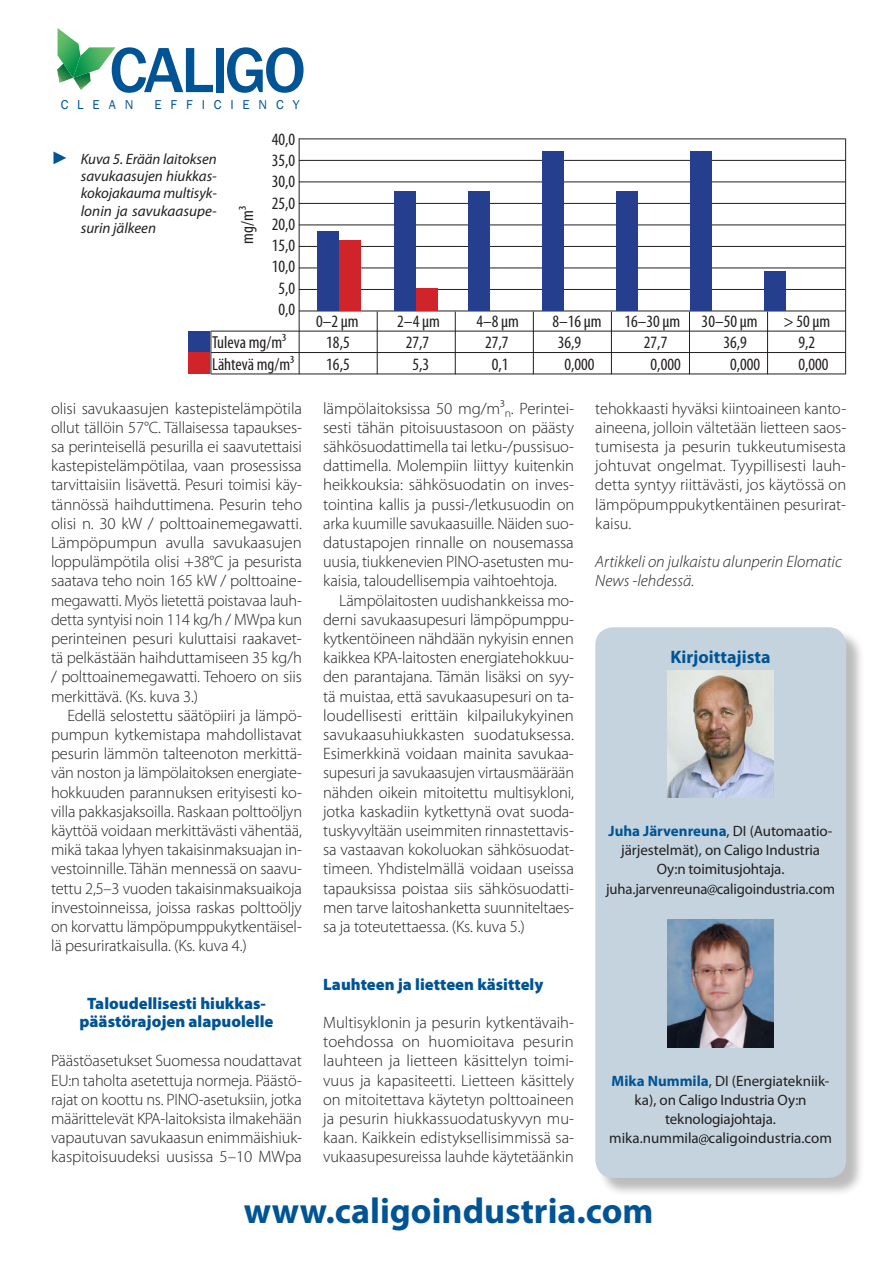
<style>
.page{position:relative;width:893px;height:1263px;background:#fff}
.page>*{position:absolute;margin:0;border:0;box-sizing:border-box;transform-origin:0 0}
.t1{font:500 66.15px "Franklin Gothic";letter-spacing:-.05em;color:#005495}
.t2{font:700 36px "Myriad Pro";color:#005495}
.t3{font:700 18px "Myriad Pro";color:#005495}
.t4{font:condensed 17.4px/21.3px "Myriad Pro";color:#231f20}
.t5{font:300 16.5px/19.2px "Myriad Pro";letter-spacing:-.01em;color:#231f20;text-align:justify}
.t6{font:900 16.5px/18px "Myriad Pro";color:#005495;text-align:center}
.t7{font:italic 300 16.5px/19.2px "Myriad Pro";color:#231f20}
.t8{font:15px/19.2px "Myriad Pro";letter-spacing:-.01em;color:#231f20;text-align:center}
.t9{font:italic 15px/17.2px "Myriad Pro";color:#231f20;text-align:justify}
.t10{font:13.2px "Franklin Gothic";letter-spacing:.67em;color:#005495}
.s1{font-family:"Arial";font-weight:900;font-style:normal;font-size:18px;color:#005495}
.s2{font-weight:700;color:#005495}
</style>
<div class="page">
<svg style="left:57px;top:28px;width:58px;height:62px"></svg>
<div style="left:598px;top:629px;width:267px;height:567px;background:#231f20;opacity:.3"></div>
<div style="left:595px;top:627px;width:251px;height:551px;background:#c4d3dd;border-radius:18px"></div>
<img style="left:667px;top:670px;width:107px;height:127px">
<svg style="left:707px;top:885px;width:10px;height:10px"></svg>
<img style="left:667px;top:920px;width:107px;height:127px">
<svg style="left:699px;top:1134px;width:10px;height:11px"></svg>
<hr style="left:845px;top:139px;width:1px;height:235px;background:#231f20">
<hr style="left:299px;top:138px;width:546px;height:1px;background:#231f20">
<hr style="left:299px;top:160px;width:546px;height:1px;background:#231f20">
<hr style="left:299px;top:181px;width:546px;height:1px;background:#231f20">
<hr style="left:299px;top:203px;width:546px;height:1px;background:#231f20">
<hr style="left:299px;top:224px;width:546px;height:1px;background:#231f20">
<hr style="left:299px;top:246px;width:546px;height:1px;background:#231f20">
<hr style="left:299px;top:267px;width:546px;height:1px;background:#231f20">
<hr style="left:299px;top:289px;width:546px;height:1px;background:#231f20">
<hr style="left:299px;top:310px;width:546px;height:1px;background:#231f20">
<hr style="left:211px;top:331px;width:634px;height:1px;background:#231f20">
<hr style="left:211px;top:352px;width:634px;height:1px;background:#231f20">
<hr style="left:211px;top:373px;width:634px;height:1px;background:#231f20">
<hr style="left:299px;top:139px;width:1px;height:235px;background:#231f20">
<hr style="left:210px;top:331px;width:1px;height:43px;background:#231f20">
<hr style="left:377px;top:312px;width:1px;height:62px;background:#231f20">
<hr style="left:455px;top:312px;width:1px;height:62px;background:#231f20">
<hr style="left:533px;top:312px;width:1px;height:62px;background:#231f20">
<hr style="left:611px;top:312px;width:1px;height:62px;background:#231f20">
<hr style="left:689px;top:312px;width:1px;height:62px;background:#231f20">
<hr style="left:767px;top:312px;width:1px;height:62px;background:#231f20">
<div style="left:317px;top:231px;width:22px;height:80px;background:#253f8e"></div>
<div style="left:394px;top:191px;width:22px;height:120px;background:#253f8e"></div>
<div style="left:468px;top:191px;width:22px;height:120px;background:#253f8e"></div>
<div style="left:542px;top:152px;width:22px;height:159px;background:#253f8e"></div>
<div style="left:616px;top:191px;width:22px;height:120px;background:#253f8e"></div>
<div style="left:690px;top:152px;width:22px;height:159px;background:#253f8e"></div>
<div style="left:764px;top:271px;width:22px;height:40px;background:#253f8e"></div>
<div style="left:339px;top:240px;width:21px;height:71px;background:#d1232a"></div>
<div style="left:416px;top:288px;width:22px;height:23px;background:#d1232a"></div>
<div style="left:189px;top:331px;width:21px;height:21px;background:#253f8e"></div>
<div style="left:189px;top:352px;width:21px;height:22px;background:#d1232a"></div>
<h1 class="t1" style="left:109px;top:29px;width:198px">Caligo</h1>
<p class="t10" style="left:154px;top:96px;width:146px">EFFICIENCY</p>
<p class="t10" style="left:61px;top:96px;width:74px">CLEAN</p>
<p class="t9" style="left:81px;top:150px;width:138px;text-indent:-30px"><span class="s1">►</span> Kuva 5. Erään laitoksen savukaasujen hiukkas&shy;kokojakauma multisyk&shy;lonin ja savukaasupe&shy;surin jälkeen</p>
<p class="t4" style="left:236px;top:244px;width:39px;rotate:-90deg">mg/m3</p>
<p class="t4" style="left:272px;top:128px;width:25px;text-align:center">40,0<br>35,0<br>30,0<br>25,0<br>20,0<br>15,0<br>10,0<br>5,0<br>0,0</p>
<p class="t4" style="left:212px;top:332px;width:84px">Tuleva mg/m3<br>Lähtevä mg/m3</p>
<p class="t5" style="left:51px;top:398px;width:253px">olisi savukaasujen kastepistelämpötila ollut tällöin 57°C. Tällaisessa tapaukses&shy;sa perinteisellä pesurilla ei saavutettaisi kastepistelämpötilaa, vaan prosessissa tarvittaisiin lisävettä. Pesuri toimisi käy&shy;tännössä haihduttimena. Pesurin teho olisi n. 30 kW / polttoainemegawatti.<br>Lämpöpumpun avulla savukaasujen loppulämpötila olisi +38°C ja pesurista saatava teho noin 165 kW / polttoaine&shy;megawatti. Myös lietettä poistavaa lauh&shy;detta syntyisi noin 114 kg/h / MWpa kun perinteinen pesuri kuluttaisi raakavet&shy;tä pelkästään haihduttamiseen 35 kg/h / polttoainemegawatti. Tehoero on siis merkittävä. (Ks. kuva 3.)</p>
<p class="t5" style="left:51px;top:705px;width:253px;text-indent:16px">Edellä selostettu säätöpiiri ja lämpö&shy;pumpun kytkemistapa mahdollistavat pesurin lämmön talteenoton merkittä&shy;vän noston ja lämpölaitoksen energiate&shy;hokkuuden parannuksen erityisesti ko&shy;villa pakkasjaksoilla. Raskaan polttoöljyn käyttöä voidaan merkittävästi vähentää, mikä takaa lyhyen takaisinmaksuajan in&shy;vestoinnille. Tähän mennessä on saavu&shy;tettu 2,5–3 vuoden takaisinmaksuaikoja investoinneissa, joissa raskas polttoöljy on korvattu lämpöpumppukytkentäisel&shy;lä pesuriratkaisulla. (Ks. kuva 4.)</p>
<p class="t6" style="left:80px;top:993px;width:195px">Taloudellisesti hiukkas&shy;päästörajojen alapuolelle</p>
<p class="t5" style="left:51px;top:1051px;width:252px">Päästöasetukset Suomessa noudattavat EU:n taholta asetettuja normeja. Päästö&shy;rajat on koottu ns. PINO-asetuksiin, jotka määrittelevät KPA-laitoksista ilmakehään vapautuvan savukaasun enimmäishiuk&shy;kaspitoisuudeksi uusissa 5–10 MWpa</p>
<p class="t4" style="left:316px;top:311px;width:44px">0–2 µm</p>
<p class="t4" style="left:397px;top:311px;width:44px">2–4 µm</p>
<p class="t4" style="left:476px;top:311px;width:44px">4–8 µm</p>
<p class="t4" style="left:552px;top:311px;width:51px">8–16 µm</p>
<p class="t4" style="left:624px;top:311px;width:135px">16–30 µm 30–50 µm</p>
<p class="t4" style="left:783px;top:311px;width:48px">&gt; 50 µm</p>
<p class="t4" style="left:326px;top:332px;width:25px">18,5</p>
<p class="t4" style="left:406px;top:332px;width:25px">27,7</p>
<p class="t4" style="left:485px;top:332px;width:25px">27,7</p>
<p class="t4" style="left:558px;top:332px;width:25px">36,9</p>
<p class="t4" style="left:644px;top:332px;width:25px">27,7</p>
<p class="t4" style="left:723px;top:332px;width:25px">36,9</p>
<p class="t4" style="left:798px;top:332px;width:18px">9,2</p>
<p class="t4" style="left:326px;top:353px;width:25px">16,5</p>
<p class="t4" style="left:412px;top:353px;width:18px">5,3</p>
<p class="t4" style="left:492px;top:353px;width:18px">0,1</p>
<p class="t4" style="left:564px;top:353px;width:32px">0,000</p>
<p class="t4" style="left:651px;top:353px;width:32px">0,000</p>
<p class="t4" style="left:730px;top:353px;width:32px">0,000</p>
<p class="t4" style="left:798px;top:353px;width:32px">0,000</p>
<p class="t5" style="left:323px;top:398px;width:253px">lämpölaitoksissa 50 mg/m³<sub>n</sub>. Perintei&shy;sesti tähän pitoisuustasoon on päästy sähkösuodattimella tai letku-/pussisuo&shy;dattimella. Molempiin liittyy kuitenkin heikkouksia: sähkösuodatin on inves&shy;tointina kallis ja pussi-/letkusuodin on arka kuumille savukaasuille. Näiden suo&shy;datustapojen rinnalle on nousemassa uusia, tiukkenevien PINO-asetusten mu&shy;kaisia, taloudellisempia vaihtoehtoja.</p>
<p class="t5" style="left:323px;top:590px;width:253px;text-indent:16px">Lämpölaitosten uudishankkeissa mo&shy;derni savukaasupesuri lämpöpumppu&shy;kytkentöineen nähdään nykyisin ennen kaikkea KPA-laitosten energiatehokkuu&shy;den parantajana. Tämän lisäksi on syy&shy;tä muistaa, että savukaasupesuri on ta&shy;loudellisesti erittäin kilpailukykyinen savukaasuhiukkasten suodatuksessa.<br>Esimerkkinä voidaan mainita savukaa&shy;supesuri ja savukaasujen virtausmäärään nähden oikein mitoitettu multisykloni, jotka kaskadiin kytkettynä ovat suoda&shy;tuskyvyltään useimmiten rinnastettavis&shy;sa vastaavan kokoluokan sähkösuodat&shy;timeen. Yhdistelmällä voidaan useissa tapauksissa poistaa siis sähkösuodatti&shy;men tarve laitoshanketta suunniteltaes&shy;sa ja toteutettaessa. (Ks. kuva 5.)</p>
<p class="t6" style="left:323px;top:974px;width:222px">Lauhteen ja lietteen käsittely</p>
<p class="t5" style="left:323px;top:1013px;width:252px">Multisyklonin ja pesurin kytkentävaih&shy;toehdossa on huomioitava pesurin lauhteen ja lietteen käsittelyn toimi&shy;vuus ja kapasiteetti. Lietteen käsittely on mitoitettava käytetyn polttoaineen ja pesurin hiukkassuodatuskyvyn mu&shy;kaan. Kaikkein edistyksellisimmissä sa&shy;vukaasupesureissa lauhde käytetäänkin</p>
<p class="t5" style="left:595px;top:398px;width:252px">tehokkaasti hyväksi kiintoaineen kanto&shy;aineena, jolloin vältetään lietteen saos&shy;tumisesta ja pesurin tukkeutumisesta johtuvat ongelmat. Tyypillisesti lauh&shy;detta syntyy riittävästi, jos käytössä on lämpöpumppukytkentäinen pesurirat&shy;kaisu.</p>
<p class="t7" style="left:595px;top:552px;width:248px">Artikkeli on julkaistu alunperin Elomatic<br>News -lehdessä.</p>
<p class="t3" style="left:670px;top:645px;width:102px">Kirjoittajista</p>
<p class="t8" style="left:606px;top:821px;width:230px"><span class="s2">Juha Järvenreuna</span>, DI (Automaatio&shy;järjestelmät), on Caligo Industria Oy:n toimitusjohtaja. juha.jarvenreuna caligoindustria.com</p>
<p class="t8" style="left:609px;top:1071px;width:224px"><span class="s2">Mika Nummila</span>, DI (Energiatekniik&shy;ka), on Caligo Industria Oy:n teknologiajohtaja.<br>mika.nummila caligoindustria.com</p>
<h2 class="t2" style="left:244px;top:1188px;width:411px">www.caligoindustria.com</h2>
</div>
